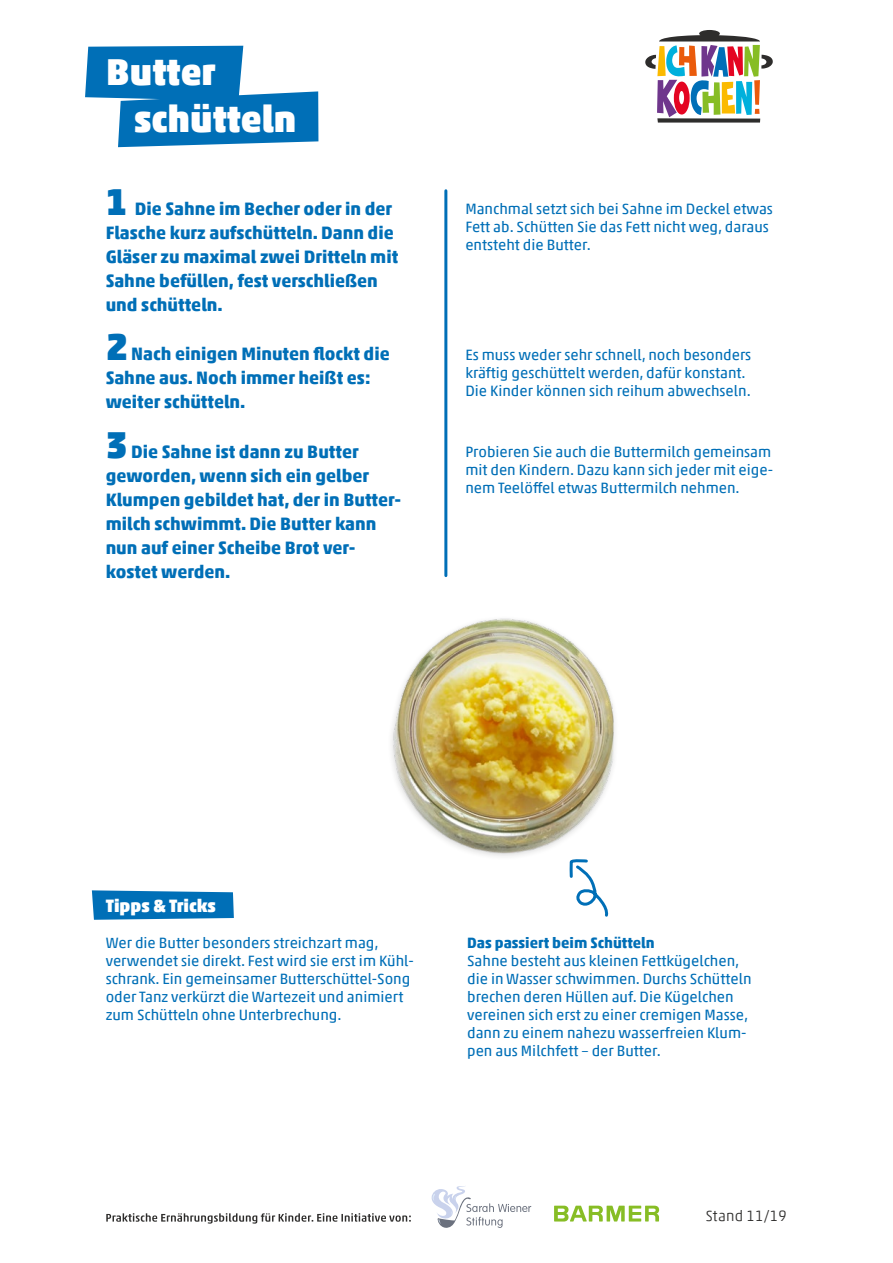
<style>
.page{position:relative;width:893px;height:1263px;background:#fff}
.page>*{position:absolute;margin:0;border:0;box-sizing:border-box;transform-origin:0 0}
.t1{font:900 37.5px/47.5px "Akko Pro";color:#fff}
.t2{font:700 18px/24px "Akko Pro";color:#006fb7}
.t3{font:900 18px "Akko Pro";color:#fff}
.t4{font:15px/18px "Akko Pro";color:#006fb7}
.t5{font:700 15px "Akko Pro";color:#006fb7}
.t6{font:300 15px "Akko Pro";letter-spacing:.02em;color:#2e2d2c}
.s1{font-weight:900;font-size:37.5px}
</style>
<div class="page">
<hr style="left:444px;top:191px;width:3px;height:385px;background:#006fb7">
<svg style="left:92px;top:890px;width:142px;height:30px;background:#177bbd"></svg>
<svg style="left:569px;top:861px;width:40px;height:56px"></svg>
<img style="left:372px;top:612px;width:260px;height:260px;border-radius:130px">
<svg style="left:85px;top:46px;width:233px;height:101px"></svg>
<svg style="left:645px;top:30px;width:128px;height:93px"></svg>
<svg style="left:106px;top:1213px;width:305px;height:10px"></svg>
<svg style="left:432px;top:1186px;width:99px;height:42px"></svg>
<svg style="left:554px;top:1206px;width:105px;height:15px"></svg>
<h1 class="t1" style="left:134px;top:48px;width:164px;text-indent:-28px">Butter schütteln</h1>
<p class="t2" style="left:106px;top:196px;width:294px"><span class="s1">1</span> Die Sahne im Becher oder in der<br>Flasche kurz aufschütteln. Dann die<br>Gläser zu maximal zwei Dritteln mit<br>Sahne befüllen, fest verschließen und schütteln.</p>
<p class="t2" style="left:106px;top:342px;width:286px"><span class="s1">2</span> Nach einigen Minuten flockt die<br>Sahne aus. Noch immer heißt es: weiter schütteln.</p>
<p class="t2" style="left:106px;top:439px;width:297px"><span class="s1">3</span> Die Sahne ist dann zu Butter geworden, wenn sich ein gelber<br>Klumpen gebildet hat, der in Butter&shy;milch schwimmt. Die Butter kann nun auf einer Scheibe Brot ver&shy;kostet werden.</p>
<p class="t4" style="left:465px;top:200px;width:309px">Manchmal setzt sich bei Sahne im Deckel etwas<br>Fett ab. Schütten Sie das Fett nicht weg, daraus entsteht die Butter.</p>
<p class="t4" style="left:465px;top:345px;width:287px">Es muss weder sehr schnell, noch besonders kräftig geschüttelt werden, dafür konstant.<br>Die Kinder können sich reihum abwechseln.</p>
<p class="t4" style="left:465px;top:442px;width:309px">Probieren Sie auch die Buttermilch gemeinsam mit den Kindern. Dazu kann sich jeder mit eige&shy;nem Teelöffel etwas Buttermilch nehmen.</p>
<p class="t3" style="left:106px;top:894px;width:112px">Tipps &amp; Tricks</p>
<p class="t4" style="left:106px;top:933px;width:310px">Wer die Butter besonders streichzart mag, verwendet sie direkt. Fest wird sie erst im Kühl&shy;schrank. Ein gemeinsamer Butterschüttel-Song oder Tanz verkürzt die Wartezeit und animiert zum Schütteln ohne Unterbrechung.</p>
<p class="t5" style="left:467px;top:933px;width:189px">Das passiert beim Schütteln</p>
<p class="t4" style="left:467px;top:951px;width:286px">Sahne besteht aus kleinen Fettkügelchen, die in Wasser schwimmen. Durchs Schütteln brechen deren Hüllen auf. Die Kügelchen vereinen sich erst zu einer cremigen Masse, dann zu einem nahezu wasserfreien Klum&shy;pen aus Milchfett – der Butter.</p>
<p class="t6" style="left:706px;top:1206px;width:82px">Stand 11/19</p>
</div>
